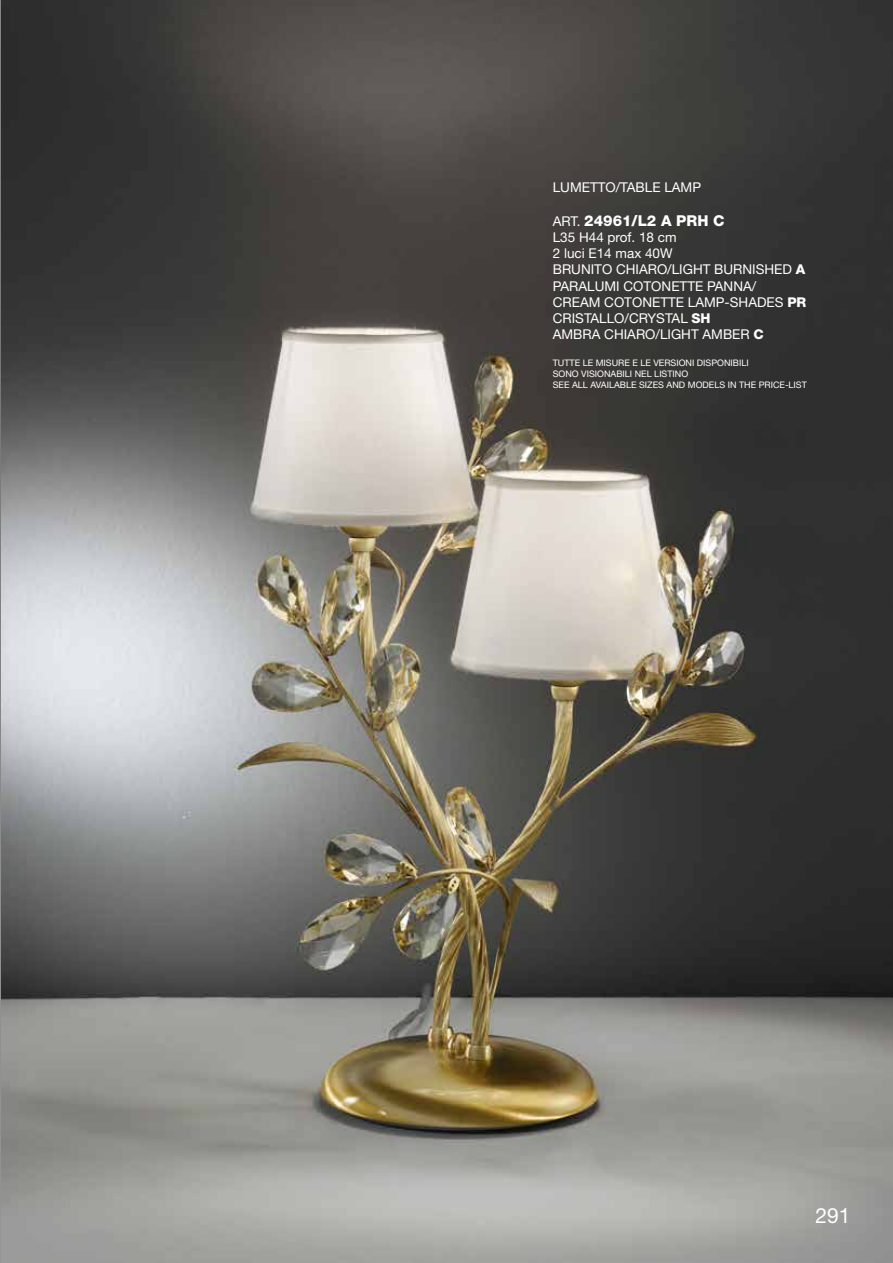
<style>
.page{position:relative;width:893px;height:1263px;background:#fff}
.page>*{position:absolute;margin:0;border:0;box-sizing:border-box;transform-origin:0 0}
.t1{font:21px "Helvetica Neue";color:#fff}
.t2{font:800 15px "Helvetica Neue";color:#fff}
.t3{font:13.5px/16.2px "Helvetica Neue";color:#fff}
.t4{font:9px/10.8px "Helvetica Neue";color:#fff}
.s1{font-weight:400;font-size:13.5px}
.s2{font-weight:800}
</style>
<div class="page">
<img style="left:0;top:0;width:1px;height:1263px">
<img style="left:1px;top:0;width:892px;height:1263px">
<p class="t3" style="left:553px;top:178px;width:150px">LUMETTO/TABLE LAMP</p>
<p class="t2" style="left:553px;top:211px;width:173px"><span class="s1">ART.</span> 24961/L2 A PRH C</p>
<p class="t3" style="left:553px;top:229px;width:255px">L35 H44 prof. 18 cm<br>2 luci E14 max 40W<br>BRUNITO CHIARO/LIGHT BURNISHED <span class="s2">A<br></span>PARALUMI COTONETTE PANNA/<br>CREAM COTONETTE LAMP-SHADES <span class="s2">PR<br></span>CRISTALLO/CRYSTAL <span class="s2">SH<br></span>AMBRA CHIARO/LIGHT AMBER <span class="s2">C</span></p>
<p class="t4" style="left:553px;top:357px;width:256px">TUTTE LE MISURE E LE VERSIONI DISPONIBILI<br>SONO VISIONABILI NEL LISTINO<br>SEE ALL AVAILABLE SIZES AND MODELS IN THE PRICE-LIST</p>
<h1 class="t1" style="left:815px;top:1202px;width:37px">291</h1>
</div>
